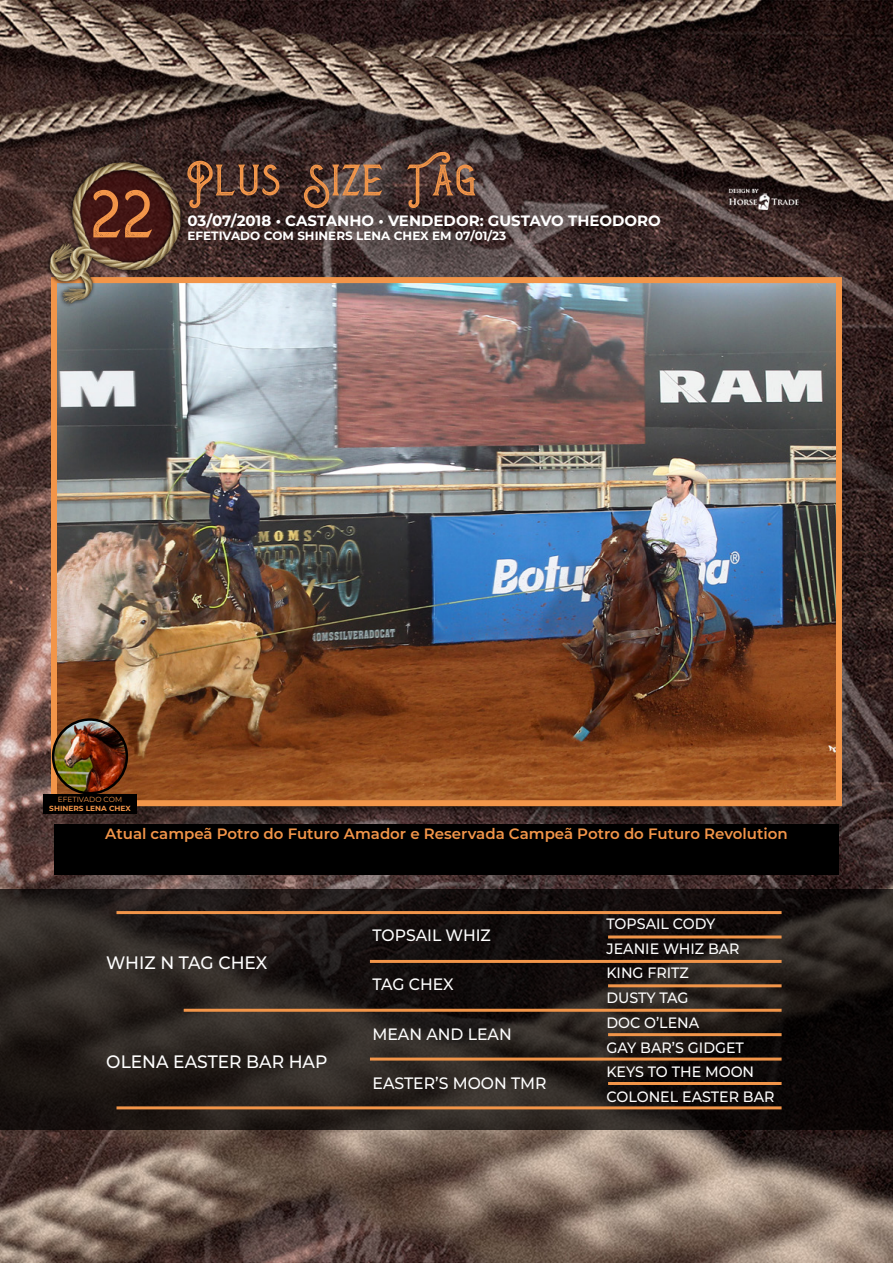
<style>
.page{position:relative;width:893px;height:1263px;background:#fff}
.page>*{position:absolute;margin:0;border:0;box-sizing:border-box;transform-origin:0 0}
.t1{font:80.85px "Biker Whiskey Texture 2";color:#f29549}
.t2{font:52.5px "Biker Whiskey Texture 2";color:#f29549}
.t3{font:500 18px "Montserrat";color:#fff;scale:.95 1}
.t4{font:500 16.5px "Montserrat";color:#fff;scale:.95 1}
.t5{font:500 15px/24.8px "Montserrat";color:#fff;scale:.95 1}
.t6{font:600 15px "Montserrat";color:#f29549}
.t7{font:700 15px "Montserrat";color:#fff}
.t8{font:700 12px "Montserrat";color:#fff}
.t9{font:700 7.5px "Montserrat";color:#f29549}
.t10{font:7.5px "Montserrat";color:#f29549}
</style>
<div class="page">
<img style="left:0;top:0;width:893px;height:1263px">
<svg style="left:0;top:889px;width:893px;height:241px;background:#211b18"></svg>
<hr style="left:117px;top:911px;width:665px;height:3px;background:#f29549">
<hr style="left:117px;top:1106px;width:665px;height:3px;background:#f29549">
<hr style="left:184px;top:1009px;width:598px;height:3px;background:#f29549">
<hr style="left:370px;top:960px;width:412px;height:3px;background:#f29549">
<hr style="left:370px;top:1057px;width:412px;height:3px;background:#f29549">
<hr style="left:608px;top:935px;width:174px;height:3px;background:#f29549">
<hr style="left:608px;top:984px;width:174px;height:3px;background:#f29549">
<hr style="left:608px;top:1033px;width:174px;height:3px;background:#f29549">
<hr style="left:608px;top:1082px;width:174px;height:3px;background:#f29549">
<img style="left:54px;top:806px;width:785px;height:18px">
<img style="left:58px;top:284px;width:777px;height:515px">
<div style="left:51px;top:277px;width:791px;height:529px;border:6px solid #f29549"></div>
<img style="left:39px;top:157px;width:152px;height:152px">
<div style="left:54px;top:824px;width:785px;height:51px;background:#000"></div>
<img style="left:53px;top:719px;width:74px;height:74px;border-radius:37px">
<div style="left:52px;top:718px;width:76px;height:76px;border:2px solid #000;border-radius:50%"></div>
<div style="left:43px;top:794px;width:94px;height:20px;background:#000"></div>
<h1 class="t1" style="left:91px;top:170px;width:65px">22</h1>
<h2 class="t2" style="left:188px;top:152px;width:291px">Plus Size Tag</h2>
<p class="t7" style="left:188px;top:210px;width:475px">03/07/2018 • CASTANHO • VENDEDOR: GUSTAVO THEODORO</p>
<p class="t8" style="left:188px;top:227px;width:320px">EFETIVADO COM SHINERS LENA CHEX EM 07/01/23</p>
<p class="t10" style="left:58px;top:794px;width:66px">EFETIVADO COM</p>
<p class="t9" style="left:49px;top:802px;width:83px">SHINERS LENA CHEX</p>
<p class="t6" style="left:105px;top:823px;width:684px">Atual campeã Potro do Futuro Amador e Reservada Campeã Potro do Futuro Revolution</p>
<p class="t3" style="left:106px;top:950px;width:171px">WHIZ N TAG CHEX</p>
<p class="t3" style="left:106px;top:1049px;width:234px">OLENA EASTER BAR HAP</p>
<p class="t4" style="left:372px;top:923px;width:126px">TOPSAIL WHIZ</p>
<p class="t4" style="left:372px;top:973px;width:87px">TAG CHEX</p>
<p class="t4" style="left:372px;top:1022px;width:148px">MEAN AND LEAN</p>
<p class="t4" style="left:372px;top:1072px;width:185px">EASTER’S MOON TMR</p>
<p class="t5" style="left:606px;top:910px;width:178px">TOPSAIL CODY<br>JEANIE WHIZ BAR<br>KING FRITZ<br>DUSTY TAG<br>DOC O’LENA<br>GAY BAR’S GIDGET<br>KEYS TO THE MOON<br>COLONEL EASTER BAR</p>
</div>
